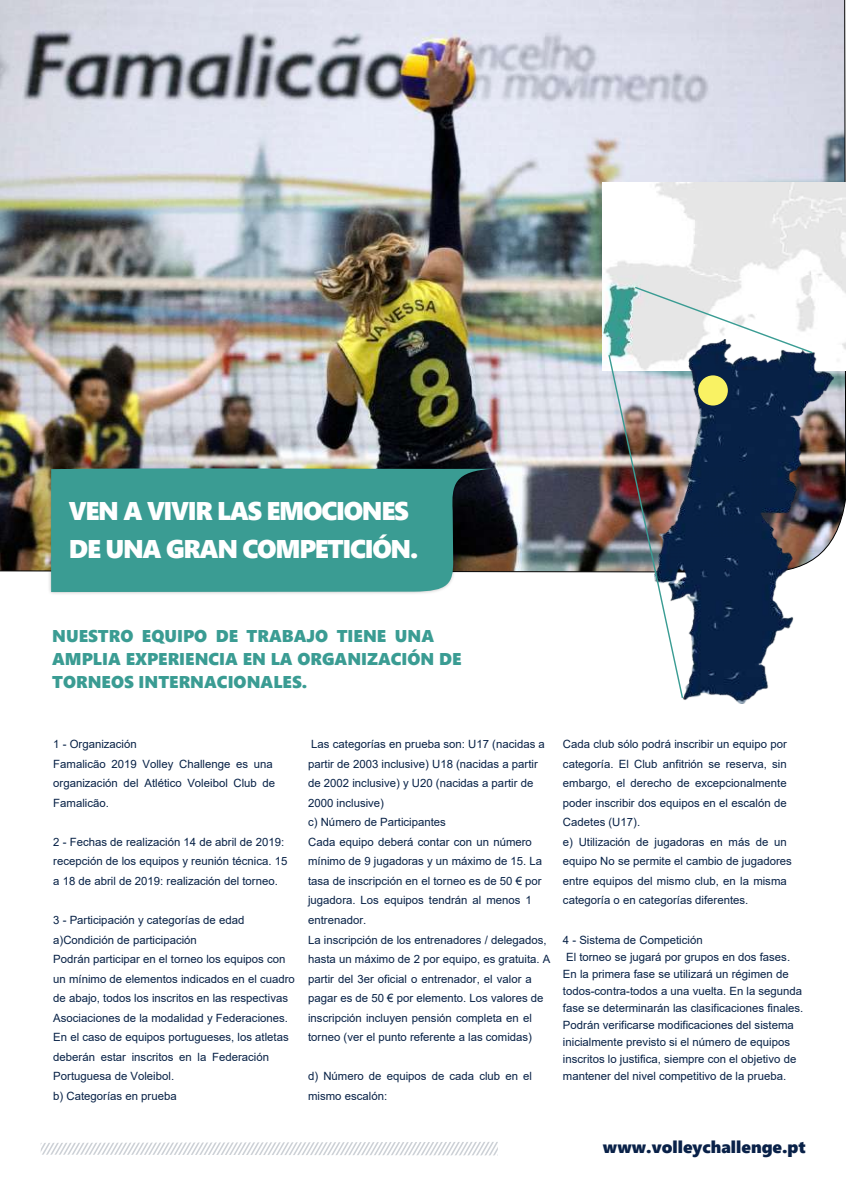
<style>
.page{position:relative;width:846px;height:1196px;background:#fff}
.page>*{position:absolute;margin:0;border:0;box-sizing:border-box;transform-origin:0 0}
.t1{font:25.6px/38px "Segoe UI Black";letter-spacing:-.055em;color:#fff}
.t2{font:17px/22.8px "Segoe UI Black";color:#3a9c93}
.t3{font:17px "Segoe UI Black";color:#092148}
.t4{font:11.4px/19.6px "Arial";color:#072146}
</style>
<div class="page">
<svg style="left:41px;top:1142px;width:456px;height:13px"></svg>
<img style="left:0;top:0;width:845px;height:573px">
<img style="left:47px;top:464px;width:451px;height:130px">
<svg style="left:51px;top:467px;width:443px;height:126px;background:#3c938b"></svg>
<img style="left:602px;top:182px;width:242px;height:188px">
<img style="left:683px;top:339px;width:150px;height:365px">
<img style="left:607px;top:285px;width:206px;height:414px">
<div style="left:698px;top:375px;width:29px;height:30px;background:#f9f263;border-radius:50%"></div>
<h1 class="t1" style="left:69px;top:494px;width:351px">VEN A VIVIR LAS EMOCIONES<br>DE UNA GRAN COMPETICIÓN.</h1>
<h2 class="t2" style="left:52px;top:626px;width:411px">NUESTRO EQUIPO DE TRABAJO TIENE UNA<br>AMPLIA EXPERIENCIA EN LA ORGANIZACIÓN DE<br>TORNEOS INTERNACIONALES.</h2>
<p class="t4" style="left:53px;top:735px;width:223px">1 - Organización<br>Famalicão 2019 Volley Challenge es una organización del Atlético Voleibol Club de<br>Famalicão.</p>
<p class="t4" style="left:53px;top:833px;width:235px">2 - Fechas de realización 14 de abril de 2019: recepción de los equipos y reunión técnica. 15 a 18 de abril de 2019: realización del torneo.</p>
<p class="t4" style="left:53px;top:911px;width:243px">3 - Participación y categorías de edad a)Condición de participación<br>Podrán participar en el torneo los equipos con un mínimo de elementos indicados en el cuadro de abajo, todos los inscritos en las respectivas Asociaciones de la modalidad y Federaciones.<br>En el caso de equipos portugueses, los atletas deberán estar inscritos en la Federación Portuguesa de Voleibol.<br>b) Categorías en prueba</p>
<p class="t4" style="left:308px;top:735px;width:244px">Las categorías en prueba son: U17 (nacidas a partir de 2003 inclusive) U18 (nacidas a partir de 2002 inclusive) y U20 (nacidas a partir de 2000 inclusive)<br>c) Número de Participantes<br>Cada equipo deberá contar con un número mínimo de 9 jugadoras y un máximo de 15. La tasa de inscripción en el torneo es de 50 € por jugadora. Los equipos tendrán al menos 1 entrenador.<br>La inscripción de los entrenadores / delegados, hasta un máximo de 2 por equipo, es gratuita. A partir del 3er oficial o entrenador, el valor a pagar es de 50 € por elemento. Los valores de inscripción incluyen pensión completa en el torneo (ver el punto referente a las comidas)</p>
<p class="t4" style="left:308px;top:1067px;width:225px">d) Número de equipos de cada club en el mismo escalón:</p>
<p class="t4" style="left:562px;top:735px;width:230px">Cada club sólo podrá inscribir un equipo por categoría. El Club anfitrión se reserva, sin embargo, el derecho de excepcionalmente poder inscribir dos equipos en el escalón de Cadetes (U17).<br>e) Utilización de jugadoras en más de un equipo No se permite el cambio de jugadores entre equipos del mismo club, en la misma categoría o en categorías diferentes.</p>
<p class="t4" style="left:562px;top:932px;width:242px;line-height:17px">4 - Sistema de Competición<br>El torneo se jugará por grupos en dos fases.<br>En la primera fase se utilizará un régimen de todos-contra-todos a una vuelta. En la segunda fase se determinarán las clasificaciones finales.<br>Podrán verificarse modificaciones del sistema inicialmente previsto si el número de equipos inscritos lo justifica, siempre con el objetivo de mantener del nivel competitivo de la prueba.</p>
<h2 class="t3" style="left:602px;top:1141px;width:204px">www.volleychallenge.pt</h2>
</div>
